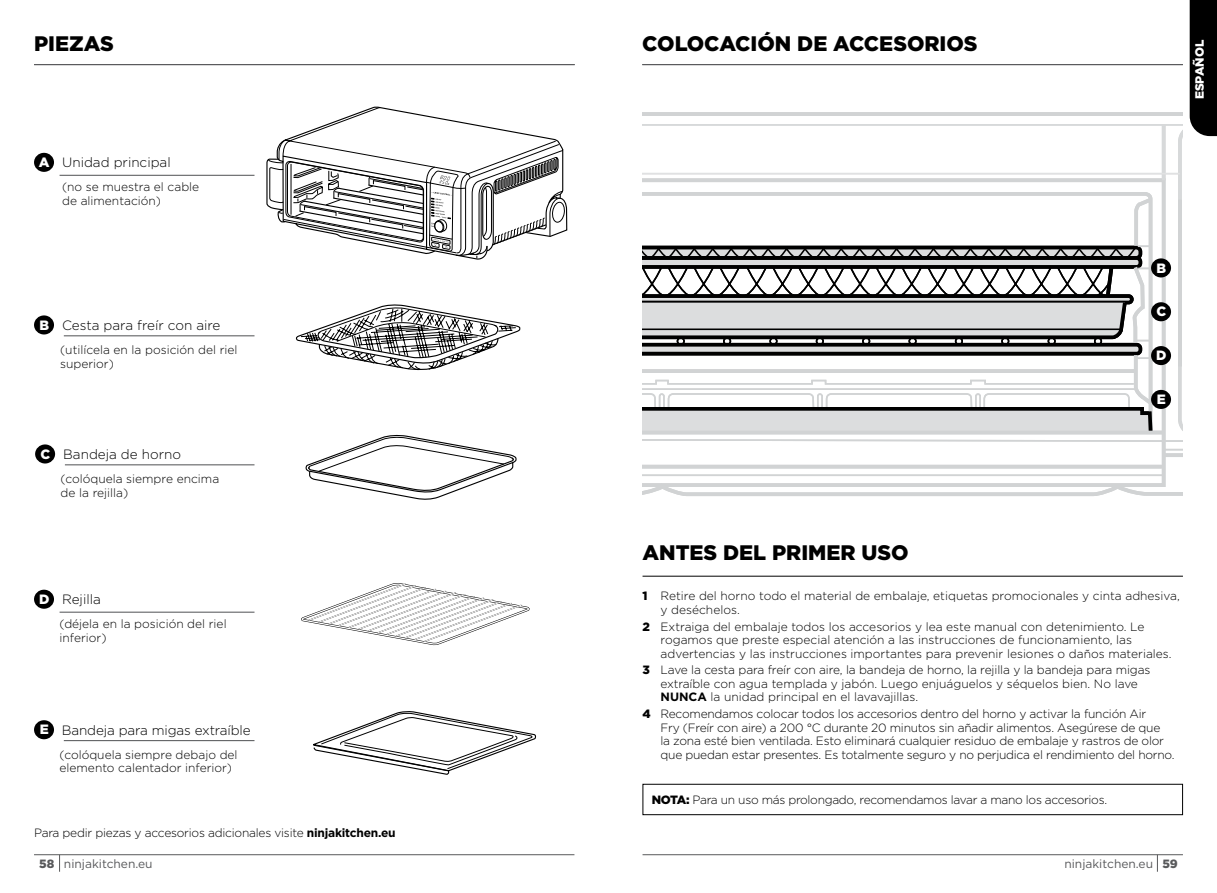
<style>
.page{position:relative;width:1217px;height:893px;background:#fff}
.page>*{position:absolute;margin:0;border:0;box-sizing:border-box;transform-origin:0 0}
.t1{font:900 21px "Gotham";color:#000}
.t2{font:300 13.5px "Gotham";color:#000}
.t3{font:900 13.5px "Gotham";color:#fff}
.t4{font:300 12px/13.5px "Gotham";letter-spacing:-.01em;color:#000}
.t5{font:12px "Gotham";color:#58595b}
.t6{font:900 12px "Gotham";color:#fff}
.s1{font-weight:900;color:#fff}
.s2{font-weight:700}
.s3{font-weight:900}
</style>
<div class="page">
<hr style="left:34px;top:854px;width:540px;height:1px;background:#58595b">
<svg style="left:59px;top:855px;width:1px;height:17px"></svg>
<hr style="left:642px;top:854px;width:540px;height:1px;background:#58595b">
<svg style="left:1156px;top:855px;width:1px;height:16px"></svg>
<hr style="left:34px;top:64px;width:540px;height:1px;background:#58595b">
<hr style="left:642px;top:64px;width:540px;height:1px;background:#58595b">
<svg style="left:266px;top:107px;width:301px;height:153px"></svg>
<div style="left:642px;top:784px;width:540px;height:31px;border:1px solid #000"></div>
<svg style="left:296px;top:304px;width:225px;height:67px"></svg>
<svg style="left:301px;top:583px;width:228px;height:61px"></svg>
<hr style="left:642px;top:576px;width:540px;height:1px;background:#000">
<hr style="left:60px;top:175px;width:194px;height:1px;background:#636466">
<div style="left:34px;top:153px;width:20px;height:19px;background:#000;border-radius:50%"></div>
<hr style="left:64px;top:335px;width:190px;height:1px;background:#636466">
<div style="left:34px;top:315px;width:20px;height:19px;background:#000;border-radius:50%"></div>
<hr style="left:60px;top:612px;width:194px;height:1px;background:#636466">
<div style="left:34px;top:590px;width:20px;height:19px;background:#000;border-radius:50%"></div>
<div style="left:1189px;top:0;width:27px;height:136px;background:#000"></div>
<hr style="left:1216px;top:200px;width:1px;height:166px;background:#d1d3d4">
<svg style="left:642px;top:112px;width:540px;height:2px"></svg>
<svg style="left:642px;top:114px;width:540px;height:2px"></svg>
<svg style="left:642px;top:124px;width:540px;height:372px"></svg>
<div style="left:1150px;top:302px;width:20px;height:19px;background:#000;border-radius:50%"></div>
<div style="left:1150px;top:390px;width:20px;height:19px;background:#000;border-radius:50%"></div>
<div style="left:1150px;top:258px;width:20px;height:19px;background:#000;border-radius:50%"></div>
<div style="left:1150px;top:346px;width:20px;height:19px;background:#000;border-radius:50%"></div>
<svg style="left:313px;top:711px;width:223px;height:64px"></svg>
<hr style="left:64px;top:740px;width:190px;height:1px;background:#636466">
<div style="left:34px;top:720px;width:20px;height:19px;background:#000;border-radius:50%"></div>
<svg style="left:306px;top:434px;width:211px;height:66px"></svg>
<hr style="left:65px;top:464px;width:189px;height:1px;background:#636466">
<div style="left:35px;top:444px;width:20px;height:19px;background:#000;border-radius:50%"></div>
<h1 class="t1" style="left:34px;top:29px;width:81px">PIEZAS</h1>
<h1 class="t1" style="left:642px;top:29px;width:337px">COLOCACIÓN DE ACCESORIOS</h1>
<p class="t6" style="left:1190px;top:99px;width:61px;rotate:-90deg">ESPAÑOL</p>
<p class="t2" style="left:39px;top:154px;width:133px"><span class="s1">A</span> Unidad principal</p>
<p class="t4" style="left:62px;top:180px;width:139px">(no se muestra el cable de alimentación)</p>
<p class="t2" style="left:39px;top:317px;width:182px"><span class="s1">B</span> Cesta para freír con aire</p>
<p class="t4" style="left:60px;top:343px;width:179px">(utilícela en la posición del riel superior)</p>
<p class="t2" style="left:40px;top:446px;width:142px"><span class="s1">C</span> Bandeja de horno</p>
<p class="t4" style="left:61px;top:472px;width:160px">(colóquela siempre encima de la rejilla)</p>
<p class="t2" style="left:39px;top:591px;width:63px"><span class="s1">D</span> Rejilla</p>
<p class="t4" style="left:60px;top:617px;width:168px">(déjela en la posición del riel inferior)</p>
<p class="t2" style="left:40px;top:721px;width:212px"><span class="s1">E</span> Bandeja para migas extraíble</p>
<p class="t4" style="left:60px;top:747px;width:179px">(colóquela siempre debajo del elemento calentador inferior)</p>
<p class="t4" style="left:34px;top:825px;width:363px">Para pedir piezas y accesorios adicionales visite <span class="s2">ninjakitchen.eu</span></p>
<p class="t3" style="left:1156px;top:259px;width:11px">B</p>
<p class="t3" style="left:1155px;top:302px;width:11px">C</p>
<p class="t3" style="left:1155px;top:346px;width:12px">D</p>
<p class="t3" style="left:1156px;top:390px;width:11px">E</p>
<h1 class="t1" style="left:642px;top:538px;width:267px">ANTES DEL PRIMER USO</h1>
<p class="t4" style="left:660px;top:589px;width:520px;text-indent:-18px"><span class="s3">1</span> Retire del horno todo el material de embalaje, etiquetas promocionales y cinta adhesiva, y deséchelos.</p>
<p class="t4" style="left:660px;top:619px;width:512px;text-indent:-18px"><span class="s3">2</span> Extraiga del embalaje todos los accesorios y lea este manual con detenimiento. Le rogamos que preste especial atención a las instrucciones de funcionamiento, las advertencias y las instrucciones importantes para prevenir lesiones o daños materiales.</p>
<p class="t4" style="left:660px;top:663px;width:491px;text-indent:-18px"><span class="s3">3</span> Lave la cesta para freír con aire, la bandeja de horno, la rejilla y la bandeja para migas extraíble con agua templada y jabón. Luego enjuáguelos y séquelos bien. No lave<br><span class="s2">NUNCA</span> la unidad principal en el lavavajillas.</p>
<p class="t4" style="left:660px;top:707px;width:515px;text-indent:-18px"><span class="s3">4</span> Recomendamos colocar todos los accesorios dentro del horno y activar la función Air<br>Fry (Freír con aire) a 200 °C durante 20 minutos sin añadir alimentos. Asegúrese de que<br>la zona esté bien ventilada. Esto eliminará cualquier residuo de embalaje y rastros de olor que puedan estar presentes. Es totalmente seguro y no perjudica el rendimiento del horno.</p>
<p class="t4" style="left:651px;top:793px;width:456px"><span class="s3">NOTA:</span> Para un uso más prolongado, recomendamos lavar a mano los accesorios.</p>
<p class="t5" style="left:39px;top:856px;width:115px"><span class="s3">58</span> ninjakitchen.eu</p>
<p class="t5" style="left:1064px;top:856px;width:115px">ninjakitchen.eu <span class="s3">59</span></p>
</div>
